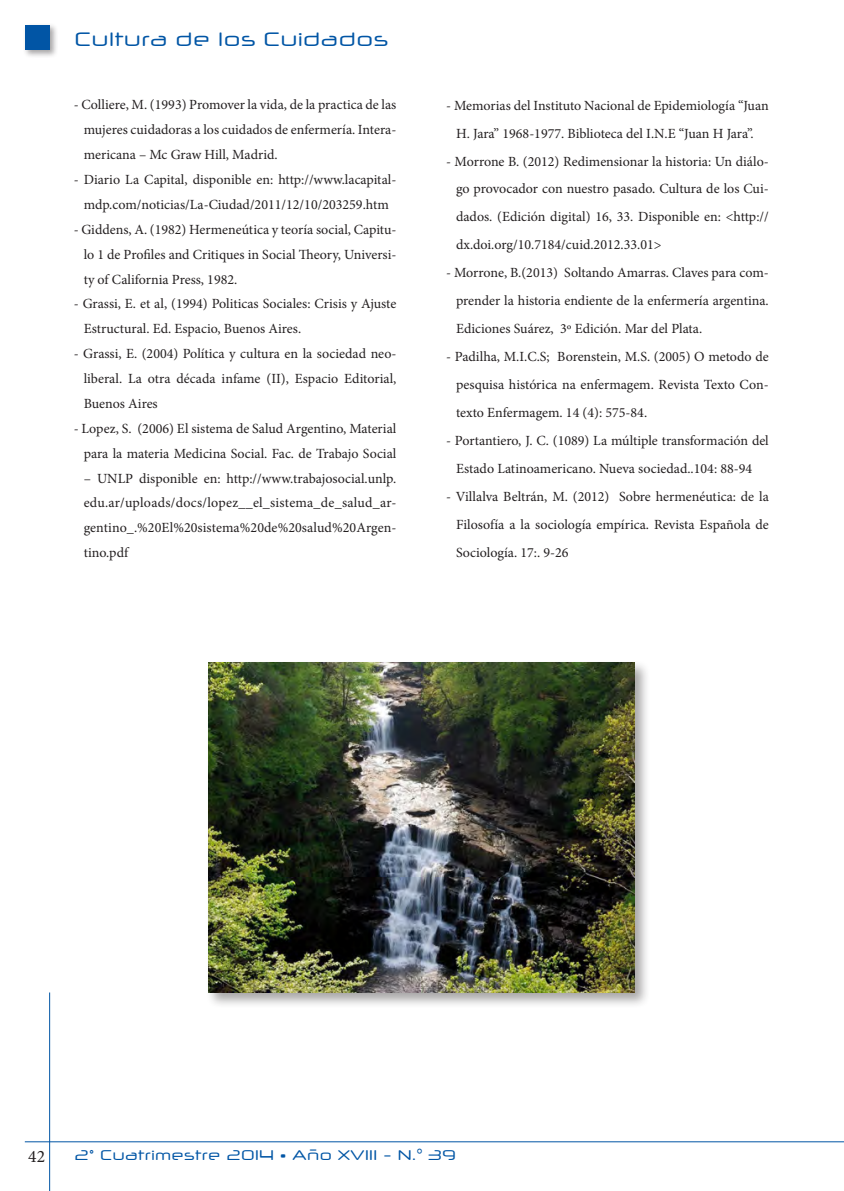
<style>
.page{position:relative;width:844px;height:1191px;background:#fff}
.page>*{position:absolute;margin:0;border:0;box-sizing:border-box;transform-origin:0 0}
.t1{font:19.25px "Neuropol X Free";color:#0155a5}
.t2{font:17.5px "Minion Pro";color:#231f20}
.t3{font:14px/24.8px "Minion Pro";color:#231f20;text-align:justify}
.t4{font:14px "Neuropol X Free";color:#0155a5}
</style>
<div class="page">
<hr style="left:49px;top:992px;width:1px;height:199px;background:#0155a5">
<hr style="left:25px;top:1141px;width:818px;height:1px;background:#0155a5">
<div style="left:23px;top:23px;width:36px;height:36px;background:#231f20;opacity:.4"></div>
<div style="left:25px;top:25px;width:25px;height:25px;background:#0155a5"></div>
<div style="left:206px;top:660px;width:444px;height:349px;background:#231f20;opacity:.4"></div>
<img style="left:208px;top:662px;width:426px;height:330px">
<h1 class="t1" style="left:74px;top:27px;width:315px">Cultura de los Cuidados</h1>
<p class="t3" style="left:84px;top:93px;width:314px;text-indent:-10px">- Colliere, M. (1993) Promover la vida, de la practica de las mujeres cuidadoras a los cuidados de enfermería. Intera&shy;mericana – Mc Graw Hill, Madrid.</p>
<p class="t3" style="left:74px;top:167px;width:324px;text-align:center">- Diario La Capital, disponible en: http://www.lacapital&shy;mdp.com/noticias/La-Ciudad/2011/12/10/203259.htm</p>
<p class="t3" style="left:84px;top:217px;width:314px;text-indent:-10px">- Giddens, A. (1982) Hermeneútica y teoría social, Capitu&shy;lo 1 de Profiles and Critiques in Social Theory, Universi&shy;ty of California Press, 1982.</p>
<p class="t3" style="left:84px;top:291px;width:314px;text-indent:-10px">- Grassi, E. et al, (1994) Politicas Sociales: Crisis y Ajuste<br>Estructural. Ed. Espacio, Buenos Aires.</p>
<p class="t3" style="left:84px;top:341px;width:314px;text-indent:-10px">- Grassi, E. (2004) Política y cultura en la sociedad neo&shy;liberal. La otra década infame (II), Espacio Editorial, Buenos Aires</p>
<p class="t3" style="left:74px;top:416px;width:324px;text-align:right">- Lopez, S. (2006) El sistema de Salud Argentino, Material para la materia Medicina Social. Fac. de Trabajo Social</p>
<p class="t3" style="left:84px;top:466px;width:314px">– UNLP disponible en: http://www.trabajosocial.unlp. edu.ar/uploads/docs/lopez__el_sistema_de_salud_ar&shy;gentino_.%20El%20sistema%20de%20salud%20Argen&shy;tino.pdf</p>
<p class="t3" style="left:446px;top:91px;width:324px;line-height:28px;text-align:center">- Memorias del Instituto Nacional de Epidemiología “Juan<br>H. Jara” 1968-1977. Biblioteca del I.N.E “Juan H Jara”.</p>
<p class="t3" style="left:456px;top:147px;width:314px;line-height:28px;text-indent:-10px">- Morrone B. (2012) Redimensionar la historia: Un diálo&shy;go provocador con nuestro pasado. Cultura de los Cui&shy;dados. (Edición digital) 16, 33. Disponible en: &lt;http:// dx.doi.org/10.7184/cuid.2012.33.01&gt;</p>
<p class="t3" style="left:456px;top:259px;width:314px;line-height:28px;text-indent:-10px">- Morrone, B.(2013) Soltando Amarras. Claves para com&shy;prender la historia endiente de la enfermería argentina.<br>Ediciones Suárez, 3º Edición. Mar del Plata.</p>
<p class="t3" style="left:456px;top:343px;width:314px;line-height:28px;text-indent:-10px">- Padilha, M.I.C.S; Borenstein, M.S. (2005) O metodo de pesquisa histórica na enfermagem. Revista Texto Con&shy;texto Enfermagem. 14 (4): 575-84.</p>
<p class="t3" style="left:446px;top:427px;width:324px;line-height:28px;text-align:center">- Portantiero, J. C. (1089) La múltiple transformación del<br>Estado Latinoamericano. Nueva sociedad..104: 88-94</p>
<p class="t3" style="left:456px;top:483px;width:314px;line-height:28px;text-indent:-10px">- Villalva Beltrán, M. (2012) Sobre hermenéutica: de la Filosofía a la sociología empírica. Revista Española de Sociología. 17:. 9-26</p>
<p class="t2" style="left:28px;top:1144px;width:18px">42</p>
<p class="t4" style="left:74px;top:1146px;width:383px">2º Cuatrimestre 2014 • Año XVIII - N.° 39</p>
</div>
